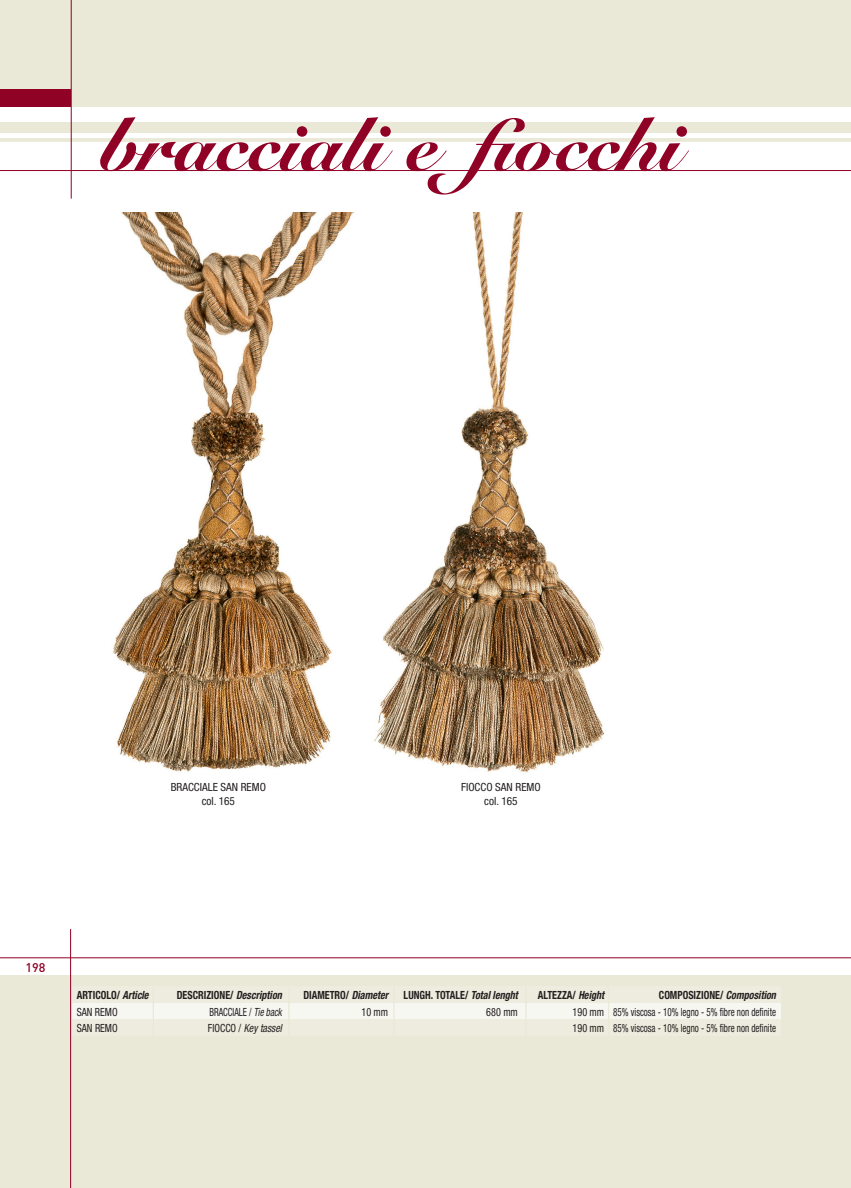
<style>
.page{position:relative;width:851px;height:1188px;background:#fff}
.page>*{position:absolute;margin:0;border:0;box-sizing:border-box;transform-origin:0 0}
.t1{font:900 75px "Snell Roundhand";color:#900126}
.t2{font:500 12.5px "DIN";color:#900126}
.t3{font:700 condensed 11.25px "Helvetica Neue";color:#231f20;scale:.9 1}
.t4{font:condensed 11.25px "Helvetica Neue";color:#231f20;scale:.9 1}
.t5{font:condensed 11.25px/13.8px "Helvetica Neue";color:#231f20;text-align:center}
.t6{font:condensed 11.25px "Helvetica Neue";color:#231f20;scale:.8 1}
.t7{font:italic condensed 11.25px "Helvetica Neue";color:#231f20;scale:.9 1}
.s1{font-style:italic}
.s2{font-style:normal}
</style>
<div class="page">
<div style="left:0;top:0;width:850px;height:106px;background:#eae8d7"></div>
<div style="left:0;top:974px;width:850px;height:213px;background:#eae8d7"></div>
<hr style="left:0;top:138px;width:850px;height:4px;background:#eae8d7">
<div style="left:0;top:123px;width:850px;height:10px;background:#eae8d7"></div>
<hr style="left:70px;top:928px;width:1px;height:259px;background:#900126">
<hr style="left:0;top:170px;width:850px;height:1px;background:#900126">
<hr style="left:0;top:957px;width:850px;height:1px;background:#900126">
<hr style="left:71px;top:0;width:1px;height:198px;background:#900126">
<div style="left:0;top:89px;width:71px;height:17px;background:#900126"></div>
<img style="left:113px;top:213px;width:241px;height:559px">
<img style="left:374px;top:213px;width:230px;height:560px">
<div style="left:72px;top:986px;width:708px;height:16px;background:#eeecde"></div>
<div style="left:72px;top:1002px;width:708px;height:17px;background:#f7f7f2"></div>
<div style="left:72px;top:1018px;width:708px;height:17px;background:#eeecde"></div>
<hr style="left:153px;top:986px;width:1px;height:49px;background:#eae8d7">
<hr style="left:288px;top:986px;width:1px;height:49px;background:#eae8d7">
<hr style="left:393px;top:986px;width:1px;height:49px;background:#eae8d7">
<hr style="left:525px;top:986px;width:1px;height:49px;background:#eae8d7">
<hr style="left:608px;top:986px;width:1px;height:49px;background:#eae8d7">
<h1 class="t1" style="left:99px;top:100px;width:582px">bracciali e fiocchi</h1>
<p class="t5" style="left:171px;top:780px;width:97px">BRACCIALE SAN REMO col. 165</p>
<p class="t5" style="left:461px;top:780px;width:81px">FIOCCO SAN REMO col. 165</p>
<p class="t2" style="left:25px;top:958px;width:21px">198</p>
<p class="t3" style="left:77px;top:988px;width:81px">ARTICOLO/ <span class="s1">Article</span></p>
<p class="t3" style="left:177px;top:988px;width:118px">DESCRIZIONE/ <span class="s1">Description</span></p>
<p class="t3" style="left:303px;top:988px;width:96px">DIAMETRO/ <span class="s1">Diameter</span></p>
<p class="t3" style="left:403px;top:988px;width:128px">LUNGH. TOTALE/ <span class="s1">Total lenght</span></p>
<p class="t3" style="left:537px;top:988px;width:75px">ALTEZZA/ <span class="s1">Height</span></p>
<p class="t3" style="left:658px;top:988px;width:132px">COMPOSIZIONE/ <span class="s1">Composition</span></p>
<p class="t4" style="left:77px;top:1004px;width:47px">SAN REMO</p>
<p class="t6" style="left:209px;top:1004px;width:92px">BRACCIALE / <span class="s1">Tie back</span></p>
<p class="t4" style="left:361px;top:1004px;width:31px">10 mm</p>
<p class="t4" style="left:486px;top:1004px;width:37px">680 mm</p>
<p class="t4" style="left:572px;top:1004px;width:227px">190 mm 85% viscosa - 10% legno - 5% fibre non definite</p>
<p class="t4" style="left:77px;top:1021px;width:47px">SAN REMO</p>
<p class="t4" style="left:208px;top:1021px;width:12px">Fiocco</p>
<p class="t7" style="left:238px;top:1021px;width:50px"><span class="s2">/</span> Key tassel</p>
<p class="t4" style="left:572px;top:1021px;width:227px">190 mm 85% viscosa - 10% legno - 5% fibre non definite</p>
</div>
